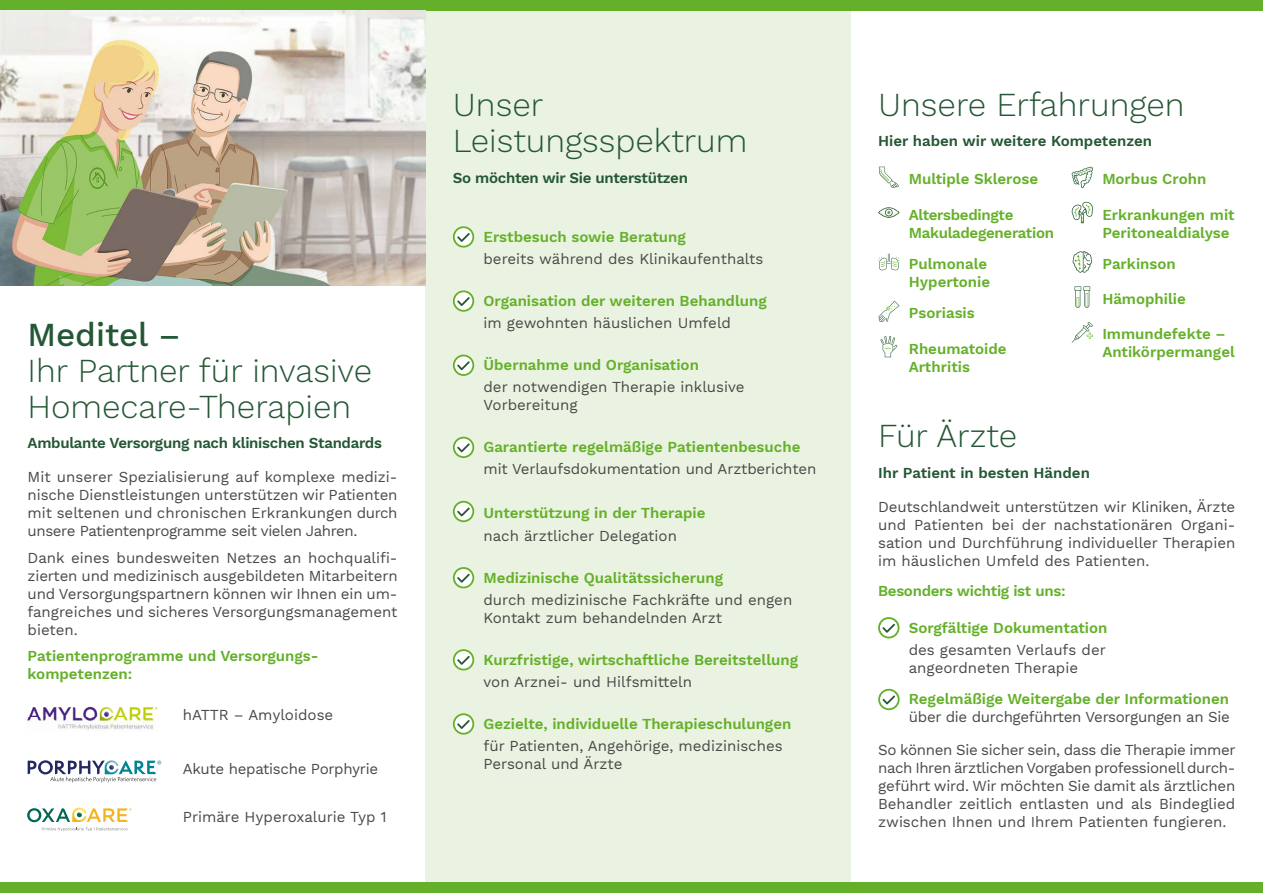
<style>
.page{position:relative;width:1263px;height:893px;background:#fff}
.page>*{position:absolute;margin:0;border:0;box-sizing:border-box;transform-origin:0 0}
.t1{font:300 33px/36px "Work Sans";color:#245734}
.t2{font:500 33px "Work Sans";color:#245734}
.t3{font:15px/18px "Work Sans";color:#484847;text-align:justify}
.t4{font:600 15px/18px "Work Sans";color:#65b02a}
.t5{font:15px/32.5px "Work Sans";letter-spacing:-.02em;color:#484847}
.t6{font:600 15px "Work Sans";letter-spacing:-.02em;color:#245734}
.t7{font:600 15px/18px "Work Sans";letter-spacing:-.02em;color:#65b02a}
.t8{font:600 15px "Work Sans";color:#245734}
</style>
<div class="page">
<div style="left:425px;top:0;width:425px;height:893px;background:#eaf3e1"></div>
<div style="left:0;top:882px;width:1263px;height:11px;background:#65b02a"></div>
<div style="left:0;top:0;width:1263px;height:11px;background:#65b02a"></div>
<img style="left:0;top:11px;width:425px;height:275px">
<svg style="left:453px;top:226px;width:21px;height:22px"></svg>
<svg style="left:453px;top:355px;width:21px;height:21px"></svg>
<svg style="left:453px;top:437px;width:21px;height:21px"></svg>
<svg style="left:453px;top:501px;width:21px;height:21px"></svg>
<svg style="left:453px;top:649px;width:21px;height:21px"></svg>
<svg style="left:453px;top:713px;width:21px;height:22px"></svg>
<svg style="left:453px;top:567px;width:21px;height:21px"></svg>
<svg style="left:453px;top:290px;width:21px;height:22px"></svg>
<svg style="left:878px;top:617px;width:21px;height:21px"></svg>
<svg style="left:878px;top:689px;width:21px;height:21px"></svg>
<svg style="left:1074px;top:286px;width:16px;height:22px"></svg>
<svg style="left:879px;top:167px;width:20px;height:21px"></svg>
<svg style="left:878px;top:301px;width:21px;height:21px"></svg>
<svg style="left:878px;top:254px;width:21px;height:16px"></svg>
<svg style="left:880px;top:336px;width:17px;height:21px"></svg>
<svg style="left:1072px;top:202px;width:21px;height:21px"></svg>
<svg style="left:1072px;top:322px;width:21px;height:21px"></svg>
<svg style="left:1072px;top:251px;width:20px;height:22px"></svg>
<svg style="left:878px;top:207px;width:21px;height:11px"></svg>
<svg style="left:1072px;top:167px;width:21px;height:21px"></svg>
<svg style="left:27px;top:807px;width:105px;height:24px"></svg>
<svg style="left:28px;top:760px;width:133px;height:22px"></svg>
<img style="left:25px;top:706px;width:133px;height:24px">
<h1 class="t2" style="left:28px;top:315px;width:154px">Meditel –</h1>
<h1 class="t1" style="left:28px;top:354px;width:346px">Ihr Partner für invasive<br>Homecare-Therapien</h1>
<p class="t6" style="left:28px;top:434px;width:356px">Ambulante Versorgung nach klinischen Standards</p>
<p class="t3" style="left:28px;top:469px;width:371px">Mit unserer Spezialisierung auf komplexe medizi&shy;nische Dienstleistungen unterstützen wir Patienten mit seltenen und chronischen Erkrankungen durch unsere Patientenprogramme seit vielen Jahren.</p>
<p class="t3" style="left:28px;top:549px;width:371px">Dank eines bundesweiten Netzes an hochqualifi&shy;zierten und medizinisch ausgebildeten Mitarbeitern und Versorgungspartnern können wir Ihnen ein um&shy;fangreiches und sicheres Versorgungsmanagement bieten.</p>
<p class="t4" style="left:28px;top:648px;width:290px">Patientenprogramme und Versorgungs&shy;kompetenzen:</p>
<p class="t3" style="left:183px;top:707px;width:152px">hATTR – Amyloidose</p>
<p class="t5" style="left:183px;top:754px;width:197px">Akute hepatische Porphyrie</p>
<p class="t3" style="left:183px;top:808px;width:205px">Primäre Hyperoxalurie Typ 1</p>
<h1 class="t1" style="left:453px;top:88px;width:296px">Unser<br>Leistungsspektrum</h1>
<p class="t6" style="left:453px;top:169px;width:237px">So möchten wir Sie unterstützen</p>
<p class="t4" style="left:483px;top:228px;width:204px">Erstbesuch sowie Beratung</p>
<p class="t3" style="left:483px;top:251px;width:281px">bereits während des Klinikaufenthalts</p>
<p class="t4" style="left:483px;top:293px;width:285px">Organisation der weiteren Behandlung</p>
<p class="t3" style="left:483px;top:315px;width:249px">im gewohnten häuslichen Umfeld</p>
<p class="t4" style="left:483px;top:357px;width:217px">Übernahme und Organisation</p>
<p class="t3" style="left:483px;top:379px;width:263px">der notwendigen Therapie inklusive<br>Vorbereitung</p>
<p class="t4" style="left:483px;top:439px;width:318px">Garantierte regelmäßige Patientenbesuche</p>
<p class="t3" style="left:483px;top:461px;width:334px">mit Verlaufsdokumentation und Arztberichten</p>
<p class="t4" style="left:483px;top:505px;width:223px">Unterstützung in der Therapie</p>
<p class="t3" style="left:483px;top:527px;width:195px">nach ärztlicher Delegation</p>
<p class="t4" style="left:483px;top:569px;width:241px">Medizinische Qualitätssicherung</p>
<p class="t3" style="left:483px;top:591px;width:310px">durch medizinische Fachkräfte und engen<br>Kontakt zum behandelnden Arzt</p>
<p class="t4" style="left:483px;top:651px;width:316px">Kurzfristige, wirtschaftliche Bereitstellung</p>
<p class="t3" style="left:483px;top:673px;width:210px">von Arznei- und Hilfsmitteln</p>
<p class="t4" style="left:483px;top:715px;width:309px">Gezielte, individuelle Therapieschulungen</p>
<p class="t3" style="left:483px;top:738px;width:301px">für Patienten, Angehörige, medizinisches<br>Personal und Ärzte</p>
<h1 class="t1" style="left:878px;top:88px;width:308px">Unsere Erfahrungen</h1>
<p class="t8" style="left:878px;top:132px;width:276px">Hier haben wir weitere Kompetenzen</p>
<p class="t4" style="left:909px;top:171px;width:131px">Multiple Sklerose</p>
<p class="t7" style="left:909px;top:206px;width:147px">Altersbedingte<br>Makuladegeneration</p>
<p class="t4" style="left:909px;top:256px;width:83px">Pulmonale<br>Hypertonie</p>
<p class="t4" style="left:909px;top:305px;width:68px">Psoriasis</p>
<p class="t4" style="left:909px;top:340px;width:99px">Rheumatoide<br>Arthritis</p>
<p class="t4" style="left:1102px;top:171px;width:105px">Morbus Crohn</p>
<p class="t4" style="left:1102px;top:206px;width:134px">Erkrankungen mit<br>Peritonealdialyse</p>
<p class="t4" style="left:1102px;top:256px;width:75px">Parkinson</p>
<p class="t4" style="left:1102px;top:291px;width:85px">Hämophilie</p>
<p class="t4" style="left:1102px;top:326px;width:134px">Immundefekte –<br>Antikörpermangel</p>
<h1 class="t1" style="left:878px;top:419px;width:141px">Für Ärzte</h1>
<p class="t8" style="left:878px;top:464px;width:213px">Ihr Patient in besten Händen</p>
<p class="t3" style="left:878px;top:498px;width:359px">Deutschlandweit unterstützen wir Kliniken, Ärzte und Patienten bei der nachstationären Organi&shy;sation und Durchführung individueller Therapien im häuslichen Umfeld des Patienten.</p>
<p class="t7" style="left:878px;top:583px;width:189px">Besonders wichtig ist uns:</p>
<p class="t4" style="left:909px;top:619px;width:200px">Sorgfältige Dokumentation</p>
<p class="t3" style="left:909px;top:641px;width:199px">des gesamten Verlaufs der angeordneten Therapie</p>
<p class="t4" style="left:909px;top:691px;width:322px">Regelmäßige Weitergabe der Informationen</p>
<p class="t5" style="left:878px;top:702px;width:359px;text-indent:31px">über die durchgeführten Versorgungen an Sie<br>So können Sie sicher sein, dass die Therapie immer</p>
<p class="t3" style="left:878px;top:759px;width:359px">nach Ihren ärztlichen Vorgaben professionell durch&shy;geführt wird. Wir möchten Sie damit als ärztlichen Behandler zeitlich entlasten und als Bindeglied zwischen Ihnen und Ihrem Patienten fungieren.</p>
</div>
